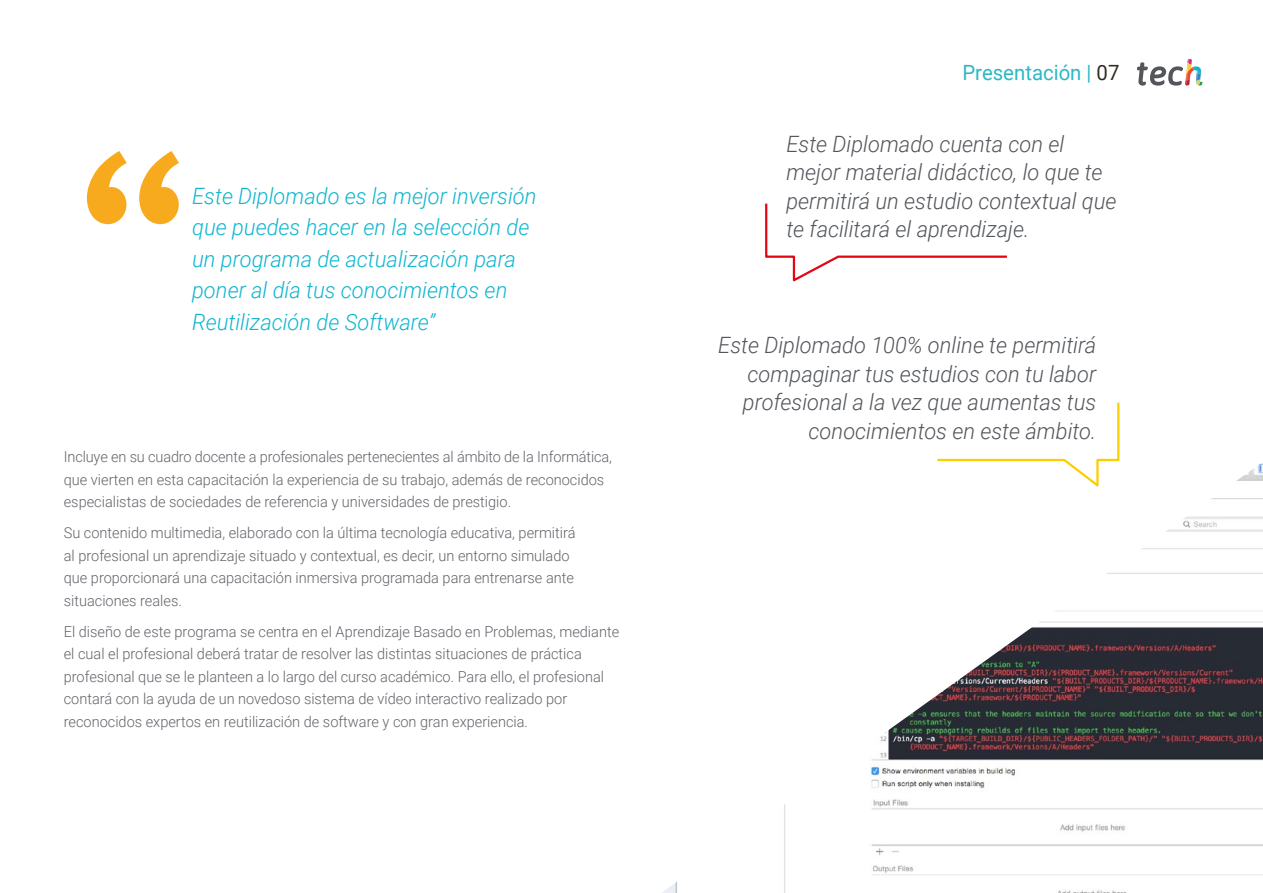
<style>
.page{position:relative;width:1263px;height:893px;background:#fff}
.page>*{position:absolute;margin:0;border:0;box-sizing:border-box;transform-origin:0 0}
.t1{font:italic 300 22.5px/28.5px "Roboto";color:#52555b;text-align:right}
.t2{font:italic 300 22.5px/31.5px "Roboto";color:#0fb6cf}
.t3{font:21px "Roboto";color:#2db8c5}
.t4{font:300 15px/22.5px "Roboto";color:#61646a}
.s1{color:#312e20}
</style>
<div class="page">
<svg style="left:87px;top:151px;width:92px;height:73px"></svg>
<svg style="left:937px;top:402px;width:183px;height:60px"></svg>
<svg style="left:765px;top:203px;width:242px;height:79px"></svg>
<svg style="left:1137px;top:59px;width:65px;height:27px"></svg>
<img style="left:662px;top:462px;width:601px;height:431px">
<h1 class="t2" style="left:192px;top:179px;width:346px">Este Diplomado es la mejor inversión que puedes hacer en la selección de un programa de actualización para poner al día tus conocimientos en Reutilización de Software”</h1>
<p class="t4" style="left:64px;top:445px;width:550px">Incluye en su cuadro docente a profesionales pertenecientes al ámbito de la Informática, que vierten en esta capacitación la experiencia de su trabajo, además de reconocidos especialistas de sociedades de referencia y universidades de prestigio.</p>
<p class="t4" style="left:64px;top:521px;width:513px">Su contenido multimedia, elaborado con la última tecnología educativa, permitirá al profesional un aprendizaje situado y contextual, es decir, un entorno simulado que proporcionará una capacitación inmersiva programada para entrenarse ante situaciones reales.</p>
<p class="t4" style="left:64px;top:619px;width:557px">El diseño de este programa se centra en el Aprendizaje Basado en Problemas, mediante el cual el profesional deberá tratar de resolver las distintas situaciones de práctica profesional que se le planteen a lo largo del curso académico. Para ello, el profesional contará con la ayuda de un novedoso sistema de vídeo interactivo realizado por reconocidos expertos en reutilización de software y con gran experiencia.</p>
<h2 class="t3" style="left:962px;top:57px;width:159px">Presentación | <span class="s1">07</span></h2>
<h1 class="t1" style="left:786px;top:128px;width:332px;text-align:left">Este Diplomado cuenta con el mejor material didáctico, lo que te permitirá un estudio contextual que te facilitará el aprendizaje.</h1>
<h1 class="t1" style="left:718px;top:330px;width:380px">Este Diplomado 100% online te permitirá compaginar tus estudios con tu labor profesional a la vez que aumentas tus conocimientos en este ámbito.</h1>
</div>
